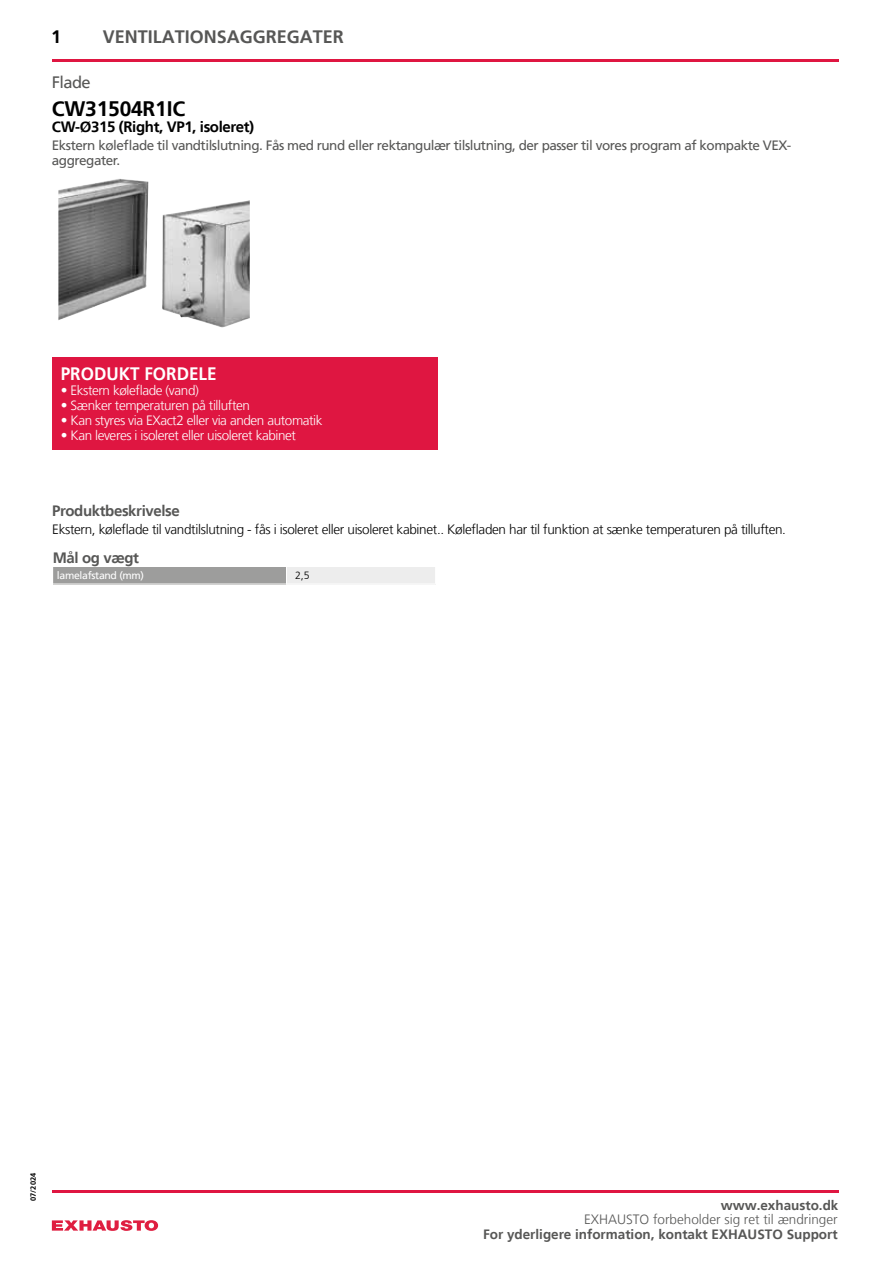
<style>
.page{position:relative;width:893px;height:1263px;background:#fff}
.page>*{position:absolute;margin:0;border:0;box-sizing:border-box;transform-origin:0 0}
.t1{font:700 21px "Frutiger LT";letter-spacing:-.01em;color:#000}
.t2{font:700 18px "Frutiger LT";color:#575756}
.t3{font:700 18px "Frutiger LT";color:#fff;scale:.95 1}
.t4{font:700 18px "Frutiger LT";color:#000}
.t5{font:16.5px "Frutiger LT";letter-spacing:-.035em;color:#575756}
.t6{font:700 15px "Frutiger LT";letter-spacing:-.025em;color:#000}
.t7{font:700 15px "Frutiger LT";letter-spacing:-.025em;color:#575756}
.t8{font:300 13.5px "Frutiger LT";letter-spacing:-.03em;color:#fff}
.t9{font:300 13.5px "Frutiger LT";letter-spacing:-.025em;color:#000}
.t10{font:13.5px/15px "Frutiger LT";letter-spacing:-.035em;color:#575756}
.t11{font:700 13.5px "Frutiger LT";color:#575756}
.t12{font:300 13.5px "Frutiger LT";color:#575756}
.t13{font:10.5px "Frutiger LT";letter-spacing:-.03em;color:#fff}
.t14{font:300 10.5px "Frutiger LT";color:#000}
.t15{font:700 7.5px "Frutiger LT";color:#000}
</style>
<div class="page">
<svg style="left:162px;top:200px;width:88px;height:128px;background:#c3c3c3"></svg>
<img style="left:58px;top:179px;width:91px;height:141px">
<div style="left:52px;top:358px;width:386px;height:92px;background:#df1641"></div>
<svg style="left:52px;top:1220px;width:106px;height:11px"></svg>
<hr style="left:52px;top:60px;width:786px;height:2px;background:#df1641">
<div style="left:53px;top:567px;width:233px;height:17px;background:#9d9d9c"></div>
<div style="left:286px;top:567px;width:150px;height:17px;background:#ededed"></div>
<svg style="left:286px;top:567px;width:1px;height:17px"></svg>
<svg style="left:435px;top:567px;width:1px;height:17px"></svg>
<hr style="left:52px;top:1190px;width:786px;height:2px;background:#df1641">
<h2 class="t4" style="left:51px;top:27px;width:12px">1</h2>
<h2 class="t2" style="left:103px;top:27px;width:243px">VENTILATIONSAGGREGATER</h2>
<p class="t5" style="left:52px;top:73px;width:40px">Flade</p>
<h1 class="t1" style="left:52px;top:96px;width:135px">CW31504R1IC</h1>
<p class="t6" style="left:52px;top:118px;width:204px">CW-Ø315 (Right, VP1, isoleret)</p>
<p class="t10" style="left:52px;top:138px;width:741px">Ekstern køleflade til vandtilslutning. Fås med rund eller rektangulær tilslutning, der passer til vores program af kompakte VEX&shy;aggregater.</p>
<h2 class="t3" style="left:61px;top:363px;width:166px">PRODUKT FORDELE</h2>
<p class="t8" style="left:61px;top:382px;width:140px">• Ekstern køleflade (vand)</p>
<p class="t8" style="left:61px;top:397px;width:191px">• Sænker temperaturen på tilluften</p>
<p class="t8" style="left:61px;top:412px;width:263px">• Kan styres via EXact2 eller via anden automatik</p>
<p class="t8" style="left:61px;top:427px;width:237px">• Kan leveres i isoleret eller uisoleret kabinet</p>
<p class="t7" style="left:52px;top:502px;width:129px">Produktbeskrivelse</p>
<p class="t9" style="left:52px;top:522px;width:735px">Ekstern, køleflade til vandtilslutning - fås i isoleret eller uisoleret kabinet.. Kølefladen har til funktion at sænke temperaturen på tilluften.</p>
<p class="t7" style="left:53px;top:549px;width:88px">Mål og vægt</p>
<p class="t13" style="left:57px;top:569px;width:89px">lamelafstand (mm)</p>
<p class="t14" style="left:295px;top:570px;width:16px">2,5</p>
<p class="t15" style="left:29px;top:1201px;width:29px;rotate:-90deg">07/2024</p>
<p class="t11" style="left:721px;top:1198px;width:119px">www.exhausto.dk</p>
<p class="t12" style="left:584px;top:1212px;width:255px">EXHAUSTO forbeholder sig ret til ændringer</p>
<p class="t11" style="left:483px;top:1226px;width:356px">For yderligere information, kontakt EXHAUSTO Support</p>
</div>
